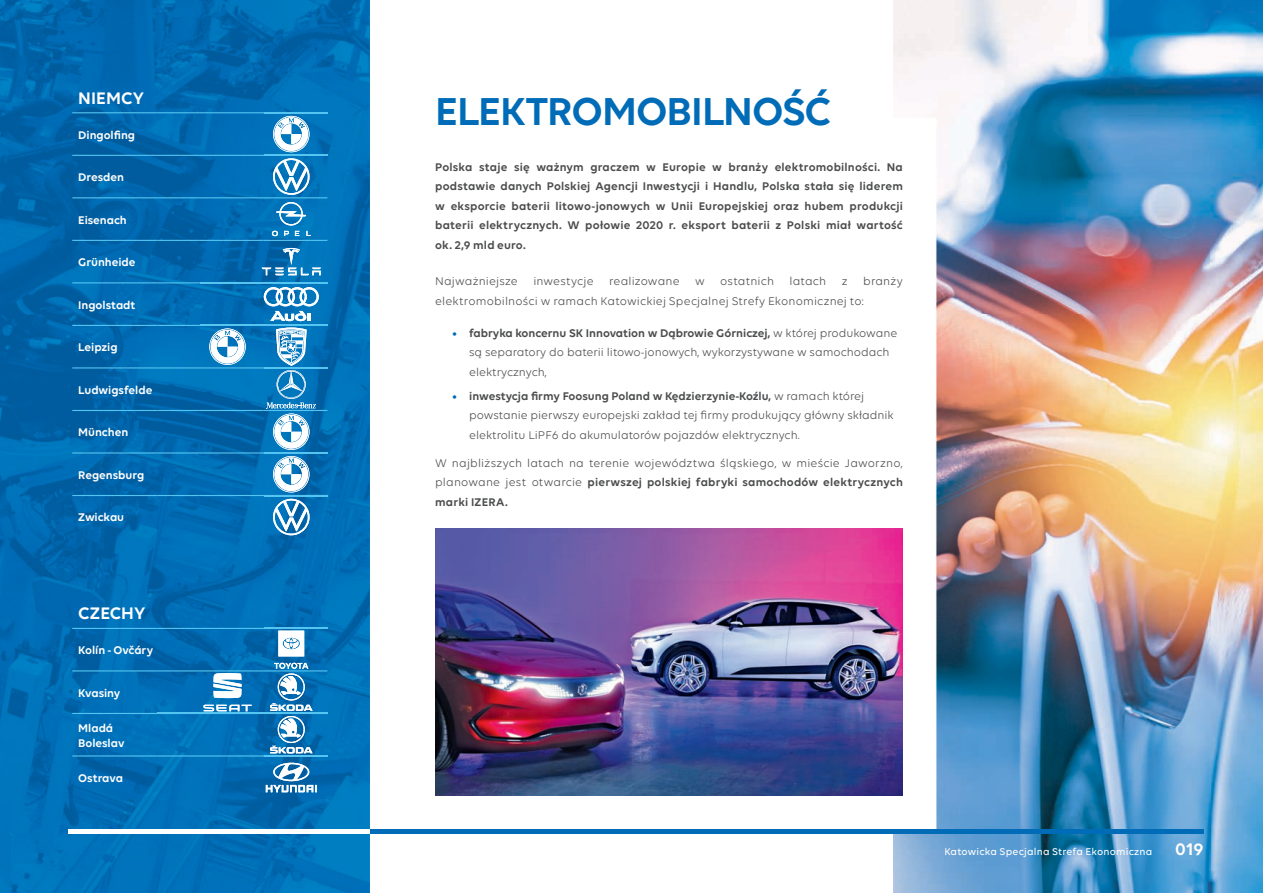
<style>
.page{position:relative;width:1263px;height:893px;background:#fff}
.page>*{position:absolute;margin:0;border:0;box-sizing:border-box;transform-origin:0 0}
.t1{font:600 42px "Volte";letter-spacing:-.025em;color:#006cb7}
.t2{font:600 18px "Volte";letter-spacing:.005em;color:#fff}
.t3{font:12px/19.5px "Volte";color:#4b4c4d}
.t4{font:600 12px/19.5px "Volte";letter-spacing:.015em;color:#4b4c4d;text-align:justify}
.t5{font:600 12px/15px "Volte";letter-spacing:-.005em;color:#fff}
.t6{font:500 10.5px "Volte";letter-spacing:.015em;color:#fff}
.s1{font-weight:600;color:#006cb7}
.s2{font-weight:600}
</style>
<div class="page">
<img style="left:0;top:0;width:370px;height:893px">
<img style="left:273px;top:152px;width:35px;height:83px">
<img style="left:893px;top:0;width:370px;height:893px">
<svg style="left:892px;top:117px;width:45px;height:712px"></svg>
<hr style="left:72px;top:628px;width:85px;height:1px;background:#54c5f1">
<hr style="left:157px;top:628px;width:43px;height:1px;background:#54c5f1">
<hr style="left:200px;top:628px;width:64px;height:1px;background:#54c5f1">
<hr style="left:264px;top:628px;width:63px;height:1px;background:#54c5f1">
<hr style="left:72px;top:670px;width:85px;height:1px;background:#54c5f1">
<hr style="left:157px;top:670px;width:43px;height:1px;background:#54c5f1">
<hr style="left:200px;top:670px;width:64px;height:1px;background:#54c5f1">
<hr style="left:264px;top:670px;width:63px;height:1px;background:#54c5f1">
<hr style="left:72px;top:713px;width:85px;height:1px;background:#54c5f1">
<hr style="left:157px;top:713px;width:43px;height:1px;background:#54c5f1">
<hr style="left:200px;top:713px;width:64px;height:1px;background:#54c5f1">
<hr style="left:264px;top:713px;width:63px;height:1px;background:#54c5f1">
<hr style="left:72px;top:755px;width:85px;height:1px;background:#54c5f1">
<hr style="left:157px;top:755px;width:43px;height:1px;background:#54c5f1">
<hr style="left:200px;top:755px;width:64px;height:1px;background:#54c5f1">
<hr style="left:264px;top:755px;width:63px;height:1px;background:#54c5f1">
<img style="left:278px;top:630px;width:26px;height:26px">
<svg style="left:284px;top:641px;width:15px;height:8px"></svg>
<svg style="left:274px;top:663px;width:34px;height:6px"></svg>
<img style="left:213px;top:673px;width:29px;height:14px">
<img style="left:213px;top:684px;width:28px;height:14px">
<svg style="left:203px;top:705px;width:49px;height:7px"></svg>
<img style="left:278px;top:673px;width:27px;height:27px">
<img style="left:280px;top:676px;width:21px;height:19px">
<svg style="left:270px;top:703px;width:43px;height:8px"></svg>
<img style="left:278px;top:716px;width:27px;height:27px">
<img style="left:280px;top:718px;width:21px;height:19px">
<svg style="left:270px;top:746px;width:43px;height:7px"></svg>
<img style="left:273px;top:763px;width:36px;height:18px">
<svg style="left:266px;top:785px;width:51px;height:7px"></svg>
<hr style="left:72px;top:112px;width:85px;height:1px;background:#54c5f1">
<hr style="left:157px;top:112px;width:43px;height:1px;background:#54c5f1">
<hr style="left:200px;top:112px;width:64px;height:1px;background:#54c5f1">
<hr style="left:264px;top:112px;width:63px;height:1px;background:#54c5f1">
<hr style="left:72px;top:155px;width:85px;height:1px;background:#54c5f1">
<hr style="left:157px;top:155px;width:43px;height:1px;background:#54c5f1">
<hr style="left:200px;top:155px;width:64px;height:1px;background:#54c5f1">
<hr style="left:264px;top:155px;width:63px;height:1px;background:#54c5f1">
<hr style="left:72px;top:197px;width:85px;height:1px;background:#54c5f1">
<hr style="left:157px;top:197px;width:43px;height:1px;background:#54c5f1">
<hr style="left:200px;top:197px;width:64px;height:1px;background:#54c5f1">
<hr style="left:264px;top:197px;width:63px;height:1px;background:#54c5f1">
<hr style="left:72px;top:240px;width:85px;height:1px;background:#54c5f1">
<hr style="left:157px;top:240px;width:43px;height:1px;background:#54c5f1">
<hr style="left:200px;top:240px;width:64px;height:1px;background:#54c5f1">
<hr style="left:264px;top:240px;width:63px;height:1px;background:#54c5f1">
<hr style="left:72px;top:282px;width:85px;height:1px;background:#54c5f1">
<hr style="left:157px;top:282px;width:43px;height:1px;background:#54c5f1">
<hr style="left:200px;top:282px;width:64px;height:1px;background:#54c5f1">
<hr style="left:264px;top:282px;width:63px;height:1px;background:#54c5f1">
<hr style="left:72px;top:325px;width:85px;height:1px;background:#54c5f1">
<hr style="left:157px;top:325px;width:43px;height:1px;background:#54c5f1">
<hr style="left:200px;top:325px;width:64px;height:1px;background:#54c5f1">
<hr style="left:264px;top:325px;width:63px;height:1px;background:#54c5f1">
<hr style="left:72px;top:367px;width:85px;height:1px;background:#54c5f1">
<hr style="left:157px;top:367px;width:43px;height:1px;background:#54c5f1">
<hr style="left:200px;top:367px;width:64px;height:1px;background:#54c5f1">
<hr style="left:264px;top:367px;width:63px;height:1px;background:#54c5f1">
<hr style="left:72px;top:410px;width:85px;height:1px;background:#54c5f1">
<hr style="left:157px;top:410px;width:43px;height:1px;background:#54c5f1">
<hr style="left:200px;top:410px;width:64px;height:1px;background:#54c5f1">
<hr style="left:264px;top:410px;width:63px;height:1px;background:#54c5f1">
<hr style="left:72px;top:452px;width:85px;height:2px;background:#54c5f1">
<hr style="left:157px;top:452px;width:43px;height:2px;background:#54c5f1">
<hr style="left:200px;top:452px;width:64px;height:2px;background:#54c5f1">
<hr style="left:264px;top:452px;width:63px;height:2px;background:#54c5f1">
<hr style="left:72px;top:495px;width:85px;height:1px;background:#54c5f1">
<hr style="left:157px;top:495px;width:43px;height:1px;background:#54c5f1">
<hr style="left:200px;top:495px;width:64px;height:1px;background:#54c5f1">
<hr style="left:264px;top:495px;width:63px;height:1px;background:#54c5f1">
<img style="left:273px;top:116px;width:36px;height:36px">
<img style="left:274px;top:117px;width:34px;height:34px">
<svg style="left:280px;top:123px;width:21px;height:21px"></svg>
<img style="left:273px;top:158px;width:37px;height:37px">
<img style="left:276px;top:202px;width:30px;height:24px">
<svg style="left:272px;top:231px;width:6px;height:5px"></svg>
<svg style="left:295px;top:231px;width:4px;height:5px"></svg>
<svg style="left:306px;top:231px;width:5px;height:5px"></svg>
<svg style="left:284px;top:231px;width:5px;height:5px"></svg>
<img style="left:283px;top:248px;width:17px;height:17px">
<img style="left:297px;top:268px;width:24px;height:1px">
<svg style="left:262px;top:268px;width:9px;height:7px"></svg>
<svg style="left:301px;top:268px;width:8px;height:3px"></svg>
<img style="left:275px;top:268px;width:22px;height:3px">
<img style="left:275px;top:271px;width:46px;height:4px">
<img style="left:270px;top:311px;width:15px;height:10px">
<svg style="left:285px;top:311px;width:25px;height:10px"></svg>
<img style="left:264px;top:287px;width:55px;height:19px">
<img style="left:209px;top:328px;width:37px;height:37px">
<img style="left:211px;top:330px;width:33px;height:33px">
<svg style="left:216px;top:336px;width:22px;height:21px"></svg>
<img style="left:276px;top:327px;width:31px;height:39px">
<img style="left:278px;top:330px;width:26px;height:33px">
<svg style="left:280px;top:331px;width:23px;height:28px"></svg>
<svg style="left:267px;top:402px;width:49px;height:7px"></svg>
<img style="left:277px;top:370px;width:29px;height:29px">
<svg style="left:288px;top:370px;width:12px;height:19px"></svg>
<img style="left:273px;top:414px;width:36px;height:36px">
<img style="left:274px;top:415px;width:34px;height:34px">
<svg style="left:280px;top:421px;width:21px;height:21px"></svg>
<img style="left:273px;top:456px;width:36px;height:36px">
<img style="left:274px;top:457px;width:34px;height:34px">
<svg style="left:280px;top:464px;width:21px;height:20px"></svg>
<img style="left:273px;top:499px;width:37px;height:36px">
<img style="left:435px;top:529px;width:468px;height:266px">
<hr style="left:68px;top:829px;width:1135px;height:4px;background:#006cb7">
<hr style="left:68px;top:829px;width:302px;height:4px;background:#fff">
<h2 class="t2" style="left:78px;top:87px;width:67px">niemcY</h2>
<p class="t5" style="left:78px;top:127px;width:58px">Dingolfing</p>
<p class="t5" style="left:78px;top:169px;width:47px">Dresden</p>
<p class="t5" style="left:78px;top:212px;width:50px">Eisenach</p>
<p class="t5" style="left:78px;top:254px;width:59px">Grünheide</p>
<p class="t5" style="left:78px;top:297px;width:59px">Ingolstadt</p>
<p class="t5" style="left:78px;top:339px;width:41px">Leipzig</p>
<p class="t5" style="left:78px;top:382px;width:76px">Ludwigsfelde</p>
<p class="t5" style="left:78px;top:424px;width:52px">München</p>
<p class="t5" style="left:78px;top:467px;width:67px">Regensburg</p>
<p class="t5" style="left:78px;top:509px;width:47px">Zwickau</p>
<h2 class="t2" style="left:78px;top:603px;width:68px">czecHY</h2>
<p class="t5" style="left:78px;top:642px;width:76px">Kolín - Ovčáry</p>
<p class="t5" style="left:78px;top:685px;width:44px">Kvasiny</p>
<p class="t5" style="left:78px;top:720px;width:48px">Mladá<br>Boleslav</p>
<p class="t5" style="left:78px;top:770px;width:46px">Ostrava</p>
<h1 class="t1" style="left:435px;top:87px;width:397px">ELEKTROMOBILNOŚĆ</h1>
<p class="t4" style="left:435px;top:157px;width:469px">Polska staje się ważnym graczem w Europie w branży elektromobilności. Na podstawie danych Polskiej Agencji Inwestycji i Handlu, Polska stała się liderem w eksporcie baterii litowo-jonowych w Unii Europejskiej oraz hubem produkcji baterii elektrycznych. W połowie 2020 r. eksport baterii z Polski miał wartość ok. 2,9 mld euro.</p>
<p class="t3" style="left:435px;top:271px;width:84px">Najważniejsze</p>
<p class="t3" style="left:533px;top:271px;width:62px">inwestycje</p>
<p class="t3" style="left:609px;top:271px;width:72px">realizowane</p>
<p class="t3" style="left:695px;top:271px;width:11px">w</p>
<p class="t3" style="left:720px;top:271px;width:55px">ostatnich</p>
<p class="t3" style="left:790px;top:271px;width:38px">latach</p>
<p class="t3" style="left:842px;top:271px;width:7px">z</p>
<p class="t3" style="left:435px;top:271px;width:469px;text-indent:428px">branży elektromobilności w ramach Katowickiej Specjalnej Strefy Ekonomicznej to:</p>
<p class="t3" style="left:469px;top:323px;width:430px;text-indent:-17px"><span class="s1">•</span> <span class="s2">fabryka koncernu SK Innovation w Dąbrowie Górniczej,</span> w której produkowane są separatory do baterii litowo-jonowych, wykorzystywane w samochodach elektrycznych,</p>
<p class="t3" style="left:469px;top:386px;width:426px;text-indent:-17px"><span class="s1">•</span> <span class="s2">inwestycja firmy Foosung Poland w Kędzierzynie-Koźlu,</span> w ramach której powstanie pierwszy europejski zakład tej firmy produkujący główny składnik elektrolitu LiPF6 do akumulatorów pojazdów elektrycznych.</p>
<p class="t3" style="left:435px;top:453px;width:469px;text-align:justify">W najbliższych latach na terenie województwa śląskiego, w mieście Jaworzno, planowane jest otwarcie <span class="s2">pierwszej polskiej fabryki samochodów elektrycznych marki IZERA.</span></p>
<p class="t6" style="left:944px;top:845px;width:210px">Katowicka Specjalna Strefa Ekonomiczna</p>
<h2 class="t2" style="left:1175px;top:838px;width:30px">019</h2>
</div>
